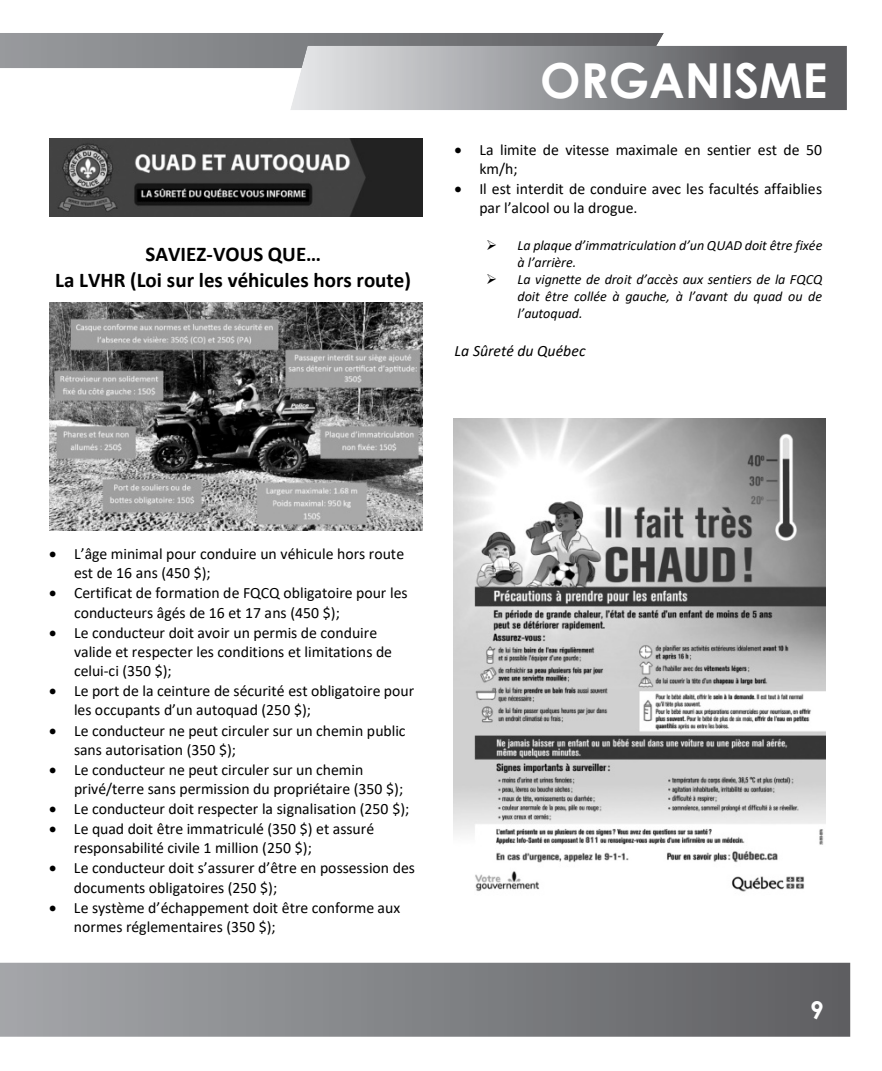
<style>
.page{position:relative;width:882px;height:1071px;background:#fff}
.page>*{position:absolute;margin:0;border:0;box-sizing:border-box;transform-origin:0 0}
.t1{font:700 48.3px "Century Gothic";color:#fff}
.t2{font:700 24.5px "Century Gothic";color:#fff}
.t3{font:700 21px/25.6px "Calibri";color:#000;text-align:center}
.t4{font:15.75px/19.2px "Calibri";color:#000}
.t5{font:italic 15.75px "Calibri";color:#000}
.t6{font:italic 14px/17.2px "Calibri";letter-spacing:-.005em;color:#000}
</style>
<div class="page">
<svg style="left:0;top:962px;width:850px;height:75px;background:#828487"></svg>
<svg style="left:0;top:33px;width:847px;height:77px"></svg>
<img style="left:49px;top:139px;width:374px;height:77px">
<img style="left:49px;top:302px;width:373px;height:228px">
<img style="left:454px;top:419px;width:372px;height:473px">
<h3 class="t3" style="left:55px;top:243px;width:357px">SAVIEZ-VOUS QUE…<br>La LVHR (Loi sur les véhicules hors route)</h3>
<h1 class="t1" style="left:540px;top:54px;width:289px">ORGANISME</h1>
<p class="t4" style="left:479px;top:140px;width:344px;text-indent:-25px">• La limite de vitesse maximale en sentier est de 50 km/h;</p>
<p class="t4" style="left:479px;top:179px;width:344px;text-indent:-25px">• Il est interdit de conduire avec les facultés affaiblies par l’alcool ou la drogue.</p>
<p class="t6" style="left:518px;top:238px;width:306px;text-indent:-32px">➢ La plaque d’immatriculation d’un QUAD doit être fixée à l’arrière.</p>
<p class="t6" style="left:518px;top:272px;width:306px;text-align:justify;text-indent:-32px">➢ La vignette de droit d’accès aux sentiers de la FQCQ doit être collée à gauche, à l’avant du quad ou de l’autoquad.</p>
<p class="t5" style="left:455px;top:346px;width:132px">La Sûreté du Québec</p>
<p class="t4" style="left:74px;top:546px;width:332px;text-indent:-25px">• L’âge minimal pour conduire un véhicule hors route est de 16 ans (450 $);</p>
<p class="t4" style="left:74px;top:584px;width:335px;text-indent:-25px">• Certificat de formation de FQCQ obligatoire pour les conducteurs âgés de 16 et 17 ans (450 $);</p>
<p class="t4" style="left:74px;top:623px;width:320px;text-indent:-25px">• Le conducteur doit avoir un permis de conduire valide et respecter les conditions et limitations de celui-ci (350 $);</p>
<p class="t4" style="left:74px;top:681px;width:342px;text-indent:-25px">• Le port de la ceinture de sécurité est obligatoire pour les occupants d’un autoquad (250 $);</p>
<p class="t4" style="left:74px;top:721px;width:333px;text-indent:-25px">• Le conducteur ne peut circuler sur un chemin public sans autorisation (350 $);</p>
<p class="t4" style="left:74px;top:760px;width:331px;text-indent:-25px">• Le conducteur ne peut circuler sur un chemin privé/terre sans permission du propriétaire (350 $);</p>
<p class="t4" style="left:49px;top:799px;width:362px">• Le conducteur doit respecter la signalisation (250 $);</p>
<p class="t4" style="left:74px;top:819px;width:302px;text-indent:-25px">• Le quad doit être immatriculé (350 $) et assuré responsabilité civile 1 million (250 $);</p>
<p class="t4" style="left:74px;top:860px;width:343px;text-indent:-25px">• Le conducteur doit s’assurer d’être en possession des documents obligatoires (250 $);</p>
<p class="t4" style="left:74px;top:899px;width:328px;text-indent:-25px">• Le système d’échappement doit être conforme aux normes réglementaires (350 $);</p>
<h2 class="t2" style="left:810px;top:997px;width:15px">9</h2>
</div>
